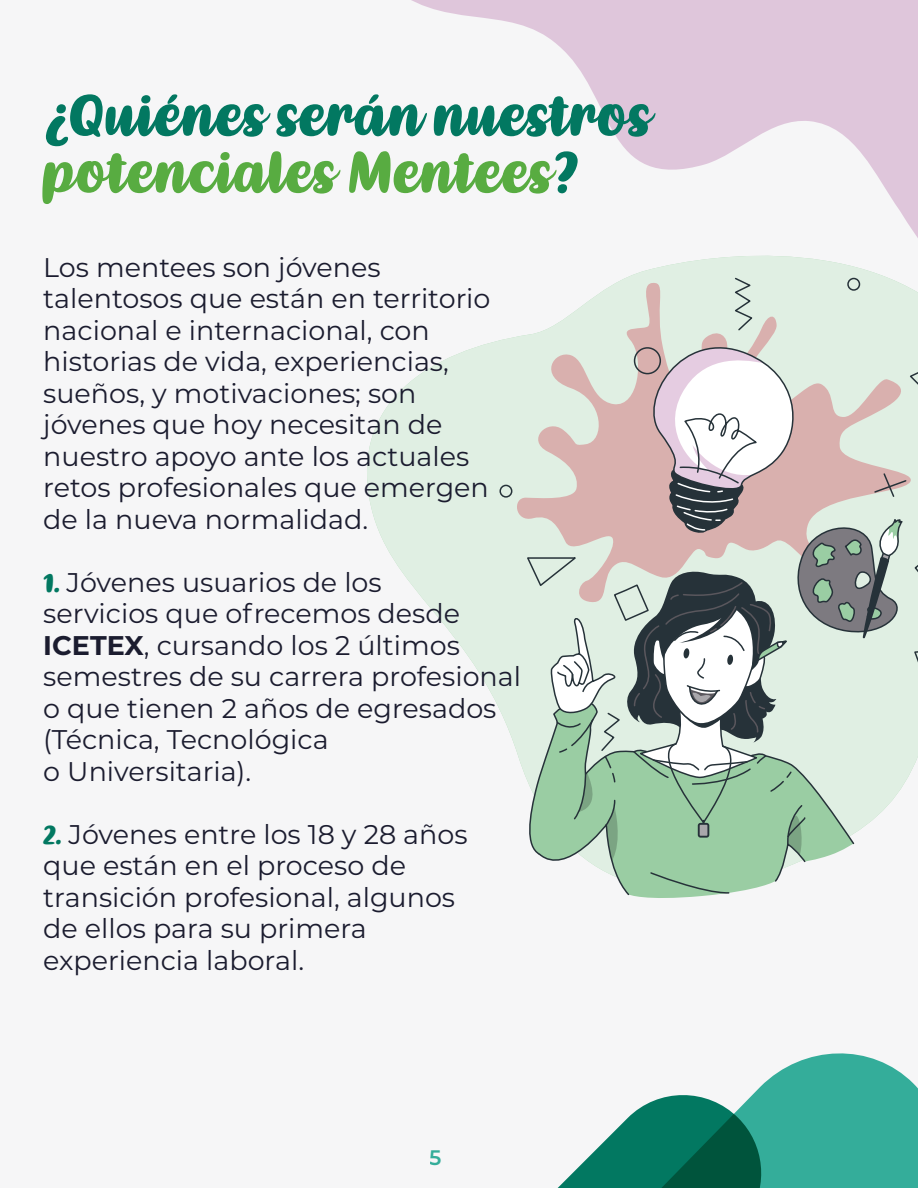
<style>
.page{position:relative;width:918px;height:1188px;background:#f6f6f7}
.page>*{position:absolute;margin:0;border:0;box-sizing:border-box;transform-origin:0 0}
.t1{font:54px/56.8px "Kathen";color:#027861}
.t2{font:27px/31.5px "Montserrat";color:#1b1c2f}
.t3{font:600 21px "Montserrat";color:#36b4a0}
.s1{color:#58ac41}
.s2{font-family:"Kathen";color:#027861}
.s3{font-weight:700}
</style>
<div class="page">
<svg style="left:411px;top:0;width:507px;height:236px"></svg>
<svg style="left:367px;top:256px;width:519px;height:519px"></svg>
<svg style="left:517px;top:283px;width:8px;height:319px;fill:#e0efe3"></svg>
<div style="left:499px;top:485px;width:13px;height:13px;border:2px solid #263239;border-radius:50%"></div>
<svg style="left:627px;top:894px;width:92px;height:3px"></svg>
<svg style="left:525px;top:277px;width:393px;height:617px"></svg>
<svg style="left:557px;top:1053px;width:361px;height:135px"></svg>
<h1 class="t1" style="left:43px;top:87px;width:610px">¿Quiénes serán nuestros <span class="s1">potenciales Mentees</span>?</h1>
<p class="t2" style="left:43px;top:250px;width:449px">Los mentees son jóvenes talentosos que están en territorio nacional e internacional, con historias de vida, experiencias, sueños, y motivaciones; son jóvenes que hoy necesitan de nuestro apoyo ante los actuales retos profesionales que emergen de la nueva normalidad.</p>
<p class="t2" style="left:43px;top:565px;width:479px"><span class="s2">1.</span> Jóvenes usuarios de los<br>servicios que ofrecemos desde<br><span class="s3">ICETEX</span>, cursando los 2 últimos semestres de su carrera profesional o que tienen 2 años de egresados (Técnica, Tecnológica<br>o Universitaria).</p>
<p class="t2" style="left:43px;top:818px;width:426px"><span class="s2">2.</span> Jóvenes entre los 18 y 28 años que están en el proceso de transición profesional, algunos de ellos para su primera experiencia laboral.</p>
<p class="t3" style="left:430px;top:1143px;width:14px">5</p>
</div>
